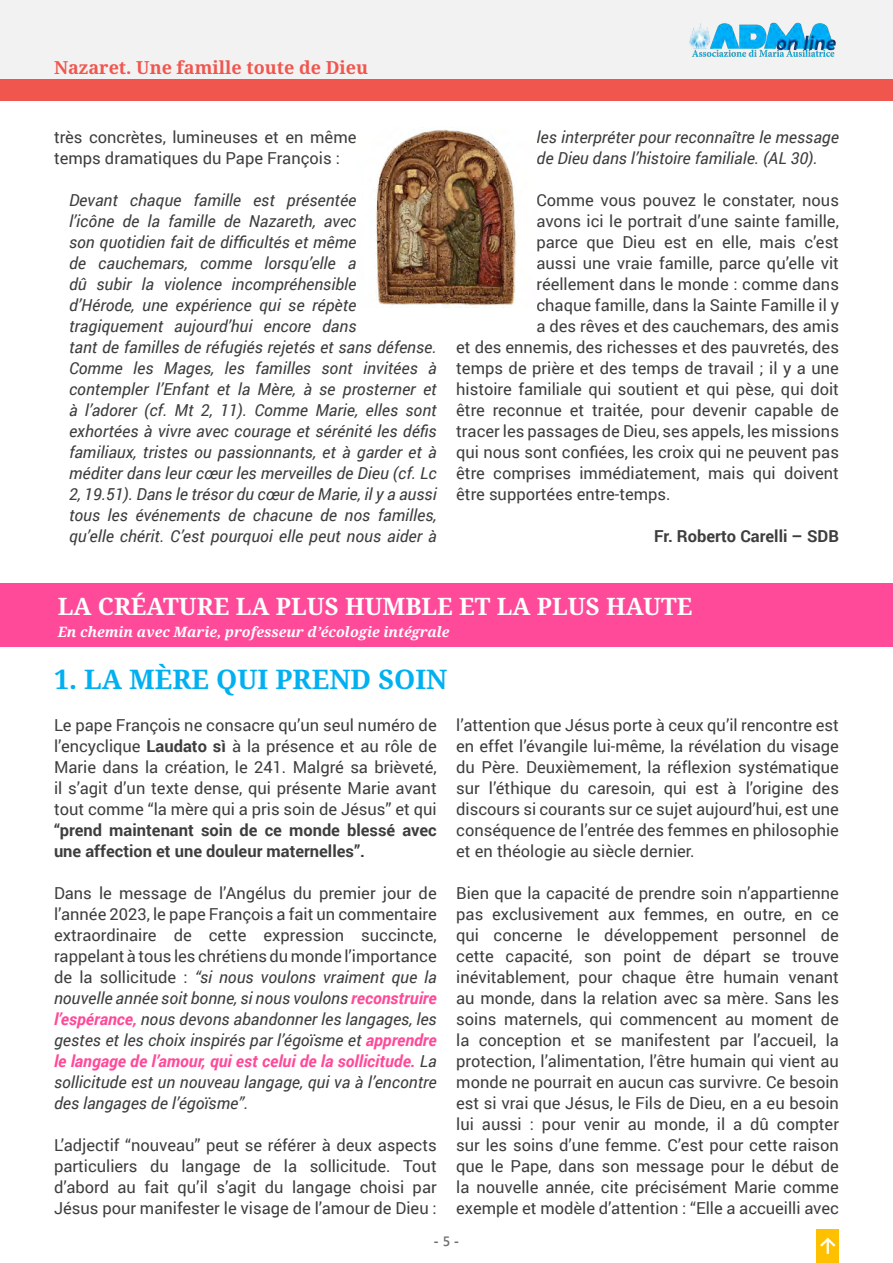
<style>
.page{position:relative;width:893px;height:1263px;background:#fff}
.page>*{position:absolute;margin:0;border:0;box-sizing:border-box;transform-origin:0 0}
.t1{font:700 27px "Noto Serif";color:#00b0f0}
.t2{font:700 24px "Noto Serif";color:#fff}
.t3{font:700 18px "Noto Serif";color:#f0564e}
.t4{font:16.5px/21px "Roboto";color:#3e3e3f;text-align:justify}
.t5{font:italic 16.5px/21px "Roboto";color:#3e3e3f}
.t6{font:700 16.5px "Roboto";color:#3e3e3f}
.t7{font:italic 700 14.25px "Noto Serif";color:#fff}
.t8{font:700 13.5px "Segoe UI";color:#6d6e70}
.s1{font-weight:700}
.s2{font-style:normal}
.s3{font-weight:700;color:#ff4a99}
.s4{font-weight:600}
</style>
<div class="page">
<div style="left:0;top:0;width:893px;height:80px;background:#f2f2f2"></div>
<img style="left:689px;top:22px;width:147px;height:35px">
<div style="left:816px;top:1229px;width:23px;height:34px;background:#ffc000"></div>
<svg style="left:820px;top:1237px;width:16px;height:17px"></svg>
<div style="left:0;top:80px;width:893px;height:20px;background:#f0564e"></div>
<img style="left:375px;top:129px;width:142px;height:178px">
<div style="left:0;top:584px;width:893px;height:62px;background:#ff4a99"></div>
<p class="t3" style="left:54px;top:54px;width:316px">Nazaret. Une famille toute de Dieu</p>
<p class="t4" style="left:54px;top:126px;width:304px">très concrètes, lumineuses et en même temps dramatiques du Pape François :</p>
<p class="t5" style="left:69px;top:189px;width:369px">Devant chaque famille est présentée<br>l’icône de la famille de Nazareth, avec<br>son quotidien fait de difficultés et même<br>de cauchemars, comme lorsqu’elle a<br>dû subir la violence incompréhensible<br>d’Hérode, une expérience qui se répète tragiquement aujourd’hui encore dans<br>tant de familles de réfugiés rejetés et sans défense.<br>Comme les Mages, les familles sont invitées à contempler l’Enfant et la Mère, à se prosterner et à l’adorer (cf. Mt 2, 11). Comme Marie, elles sont exhortées à vivre avec courage et sérénité les défis familiaux, tristes ou passionnants, et à garder et à méditer dans leur cœur les merveilles de Dieu (cf. Lc 2, 19.51). Dans le trésor du cœur de Marie, il y a aussi tous les événements de chacune de nos familles, qu’elle chérit. C’est pourquoi elle peut nous aider à</p>
<p class="t5" style="left:536px;top:126px;width:304px">les interpréter pour reconnaître le message de Dieu dans l’histoire familiale. (AL 30).</p>
<p class="t4" style="left:536px;top:189px;width:304px">Comme vous pouvez le constater, nous</p>
<p class="t4" style="left:536px;top:210px;width:304px">avons ici le portrait d’une sainte famille,</p>
<p class="t4" style="left:536px;top:231px;width:304px">parce que Dieu est en elle, mais c’est</p>
<p class="t4" style="left:536px;top:252px;width:304px">aussi une vraie famille, parce qu’elle vit</p>
<p class="t4" style="left:536px;top:273px;width:304px">réellement dans le monde : comme dans</p>
<p class="t4" style="left:536px;top:294px;width:304px">chaque famille, dans la Sainte Famille il y</p>
<p class="t4" style="left:536px;top:315px;width:304px">a des rêves et des cauchemars, des amis</p>
<p class="t4" style="left:456px;top:336px;width:384px">et des ennemis, des richesses et des pauvretés, des</p>
<p class="t4" style="left:456px;top:357px;width:384px">temps de prière et des temps de travail ; il y a une</p>
<p class="t4" style="left:456px;top:378px;width:384px">histoire familiale qui soutient et qui pèse, qui doit</p>
<p class="t4" style="left:456px;top:399px;width:384px">être reconnue et traitée, pour devenir capable de</p>
<p class="t4" style="left:456px;top:420px;width:384px">tracer les passages de Dieu, ses appels, les missions</p>
<p class="t4" style="left:456px;top:441px;width:384px">qui nous sont confiées, les croix qui ne peuvent pas</p>
<p class="t4" style="left:456px;top:462px;width:384px">être comprises immédiatement, mais qui doivent</p>
<p class="t4" style="left:456px;top:483px;width:216px">être supportées entre-temps.</p>
<p class="t6" style="left:654px;top:524px;width:186px">Fr. Roberto Carelli – SDB</p>
<p class="t2" style="left:58px;top:590px;width:636px">LA CRÉATURE LA PLUS HUMBLE ET LA PLUS HAUTE</p>
<p class="t7" style="left:58px;top:622px;width:393px">En chemin avec Marie, professeur d’écologie intégrale</p>
<p class="t1" style="left:54px;top:660px;width:395px">1. LA MÈRE QUI PREND SOIN</p>
<p class="t4" style="left:54px;top:714px;width:384px">Le pape François ne consacre qu’un seul numéro de l’encyclique <span class="s1">Laudato sì</span> à la présence et au rôle de Marie dans la création, le 241. Malgré sa brièveté, il s’agit d’un texte dense, qui présente Marie avant tout comme “la mère qui a pris soin de Jésus” et qui <span class="s1">“prend maintenant soin de ce monde blessé avec une affection et une douleur maternelles”.</span></p>
<p class="t5" style="left:54px;top:882px;width:384px;text-align:justify"><span class="s2">Dans le message de l’Angélus du premier jour de l’année 2023, le pape François a fait un commentaire extraordinaire de cette expression succincte, rappelant à tous les chrétiens du monde l’importance de la sollicitude :</span> “si nous voulons vraiment que la nouvelle année soit bonne, si nous voulons <span class="s3">reconstruire l’espérance,</span> nous devons abandonner les langages, les gestes et les choix inspirés par l’égoïsme et <span class="s3">apprendre le langage de l’amour, qui est celui de la sollicitude.</span> La sollicitude est un nouveau langage, qui va à l’encontre des langages de l’égoïsme”.</p>
<p class="t4" style="left:54px;top:1134px;width:384px">L’adjectif “nouveau” peut se référer à deux aspects particuliers du langage de la sollicitude. Tout d’abord au fait qu’il s’agit du langage choisi par Jésus pour manifester le visage de l’amour de Dieu :</p>
<p class="t4" style="left:456px;top:714px;width:384px">l’attention que Jésus porte à ceux qu’il rencontre est en effet l’évangile lui-même, la révélation du visage du Père. Deuxièmement, la réflexion systématique sur l’éthique du caresoin, qui est à l’origine des discours si courants sur ce sujet aujourd’hui, est une conséquence de l’entrée des femmes en philosophie et en théologie au siècle dernier.</p>
<p class="t4" style="left:456px;top:882px;width:384px">Bien que la capacité de prendre soin n’appartienne pas exclusivement aux femmes, en outre, en ce qui concerne le développement personnel de cette capacité, son point de départ se trouve inévitablement, pour chaque être humain venant au monde, dans la relation avec sa mère. Sans les soins maternels, qui commencent au moment de la conception et se manifestent par l’accueil, la protection, l’alimentation, l’être humain qui vient au monde ne pourrait en aucun cas survivre. Ce besoin est si vrai que Jésus, le Fils de Dieu, en a eu besoin lui aussi : pour venir au monde, il a dû compter sur les soins d’une femme. C’est pour cette raison que le Pape, dans son message pour le début de la nouvelle année, cite précisément Marie comme exemple et modèle d’attention : “Elle a accueilli avec</p>
<p class="t8" style="left:434px;top:1229px;width:27px">- <span class="s4">5</span> -</p>
</div>
